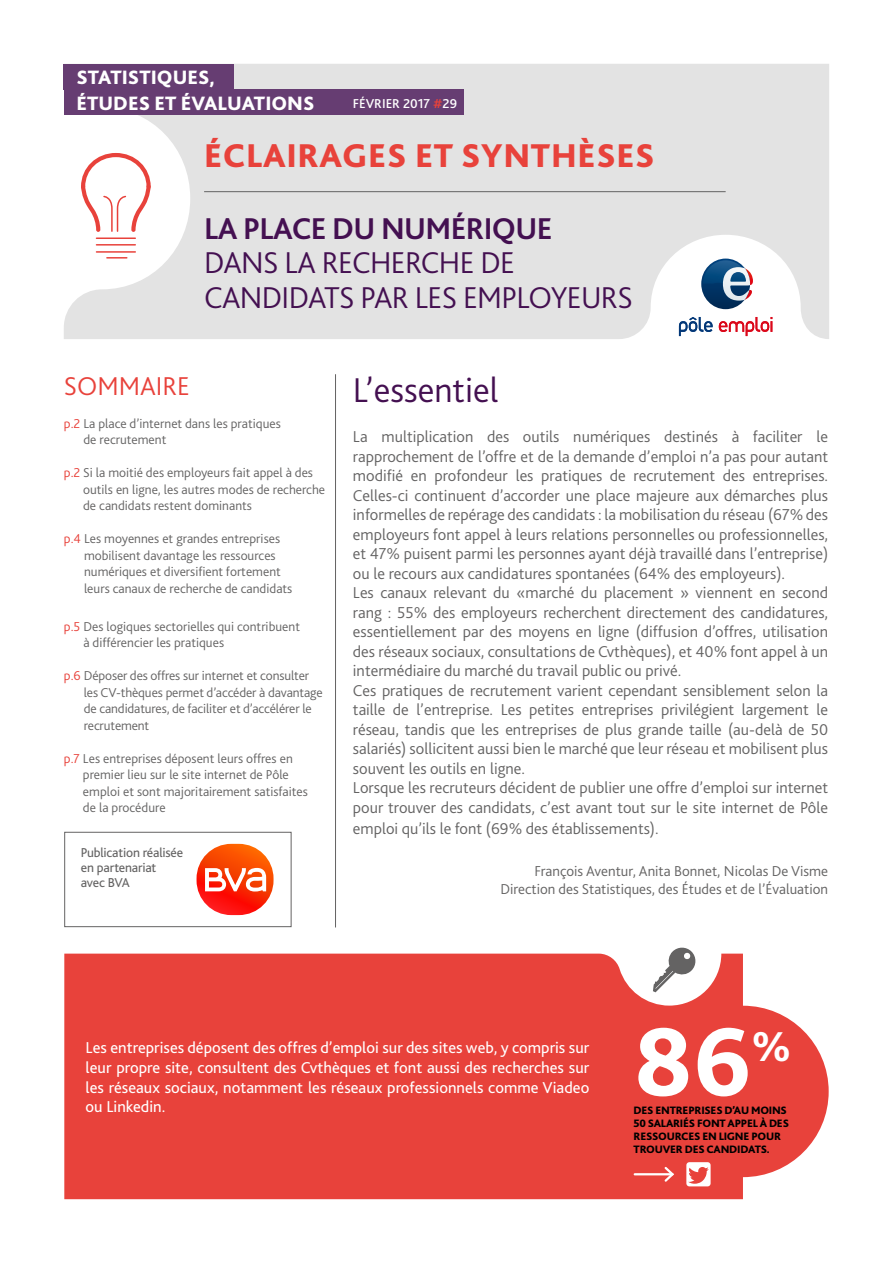
<style>
.page{position:relative;width:893px;height:1263px;background:#fff}
.page>*{position:absolute;margin:0;border:0;box-sizing:border-box;transform-origin:0 0}
.t1{font:800 101.7px "Bliss 2";color:#fff}
.t2{font:800 43.65px "Bliss 2";color:#fff}
.t3{font:300 36px "Bliss 2";color:#441051}
.t4{font:800 34.5px "Bliss 2";letter-spacing:.02em;color:#e8423b}
.t5{font:300 31.5px/34.5px "Bliss 2";letter-spacing:-.02em;color:#441051}
.t6{font:700 31.5px "Bliss 2";letter-spacing:-.02em;color:#441051}
.t7{font:300 27px "Bliss 2";color:#e8423b}
.t8{font:800 20.25px/25.5px "Bliss 2";color:#fff}
.t9{font:300 16.5px/19.5px "Bliss 2";color:#646363}
.t10{font:16.5px/19.5px "Bliss 2";color:#fff;text-align:justify}
.t11{font:300 15px/18px "Bliss 2";color:#646363;text-align:right}
.t12{font:300 13.5px/16.5px "Bliss 2";color:#646363}
.t13{font:13.5px/15px "Bliss";letter-spacing:-.015em;color:#646363}
.t14{font:500 13.5px "Bliss 2";color:#fff}
.t15{font:800 11.25px/12.8px "Bliss 2";letter-spacing:-.02em;color:#000}
.s1{color:#e8423b}
</style>
<div class="page">
<svg style="left:64px;top:64px;width:765px;height:275px;background:#e6e6e6"></svg>
<svg style="left:701px;top:259px;width:52px;height:50px"></svg>
<svg style="left:679px;top:317px;width:34px;height:19px"></svg>
<svg style="left:719px;top:317px;width:53px;height:19px"></svg>
<div style="left:64px;top:64px;width:170px;height:26px;background:#663d72"></div>
<div style="left:64px;top:89px;width:399px;height:26px;background:#663d72"></div>
<hr style="left:204px;top:191px;width:522px;height:1px;background:#646363">
<hr style="left:335px;top:374px;width:1px;height:553px;background:#646363">
<svg style="left:81px;top:153px;width:70px;height:80px"></svg>
<hr style="left:96px;top:237px;width:39px;height:2px;background:#e8423b">
<hr style="left:96px;top:244px;width:39px;height:2px;background:#e8423b">
<hr style="left:96px;top:251px;width:39px;height:2px;background:#e8423b">
<hr style="left:107px;top:257px;width:20px;height:2px;background:#e8423b">
<svg style="left:670px;top:947px;width:24px;height:7px"></svg>
<div style="left:64px;top:954px;width:679px;height:245px;background:#e8423b"></div>
<div style="left:657px;top:1006px;width:172px;height:171px;background:#e8423b;border-radius:50%"></div>
<svg style="left:686px;top:1162px;width:25px;height:24px"></svg>
<hr style="left:635px;top:1173px;width:37px;height:2px;background:#fff">
<svg style="left:662px;top:1165px;width:14px;height:19px"></svg>
<div style="left:64px;top:832px;width:227px;height:95px;border:1px solid #646363"></div>
<svg style="left:197px;top:844px;width:77px;height:71px"></svg>
<p class="t8" style="left:77px;top:65px;width:239px">STATISTIQUES,<br>ÉTUDES ET ÉVALUATIONS</p>
<p class="t14" style="left:353px;top:95px;width:106px">FÉVRIER 2017 <span class="s1">#</span>29</p>
<h3 class="t4" style="left:204px;top:134px;width:452px">ÉCLAIRAGES ET SYNTHÈSES</h3>
<h3 class="t6" style="left:204px;top:209px;width:350px">LA PLACE DU NUMÉRIQUE</h3>
<h3 class="t5" style="left:204px;top:245px;width:430px">DANS LA RECHERCHE DE<br>CANDIDATS PAR LES EMPLOYEURS</h3>
<h3 class="t7" style="left:64px;top:369px;width:127px">SOMMAIRE</h3>
<p class="t12" style="left:83px;top:415px;width:199px;text-indent:-20px"><span class="s1">p.2</span> La place d’internet dans les pratiques de recrutement</p>
<p class="t12" style="left:83px;top:464px;width:244px;text-indent:-19px"><span class="s1">p.2</span> Si la moitié des employeurs fait appel à des outils en ligne, les autres modes de recherche de candidats restent dominants</p>
<p class="t12" style="left:84px;top:530px;width:210px;text-indent:-20px"><span class="s1">p.4</span> Les moyennes et grandes entreprises mobilisent davantage les ressources numériques et diversifient fortement leurs canaux de recherche de candidats</p>
<p class="t12" style="left:83px;top:618px;width:218px;text-indent:-20px"><span class="s1">p.5</span> Des logiques sectorielles qui contribuent à différencier les pratiques</p>
<p class="t12" style="left:84px;top:667px;width:240px;text-indent:-20px"><span class="s1">p.6</span> Déposer des offres sur internet et consulter les CV-thèques permet d’accéder à davantage de candidatures, de faciliter et d’accélérer le recrutement</p>
<p class="t12" style="left:83px;top:750px;width:226px;text-indent:-19px"><span class="s1">p.7</span> Les entreprises déposent leurs offres en premier lieu sur le site internet de Pôle emploi et sont majoritairement satisfaites de la procédure</p>
<p class="t13" style="left:81px;top:845px;width:104px">Publication réalisée en partenariat avec BVA</p>
<h3 class="t3" style="left:353px;top:367px;width:147px">L’essentiel</h3>
<p class="t9" style="left:353px;top:427px;width:477px">La multiplication des outils numériques destinés à faciliter le rapprochement de l’offre et de la demande d’emploi n’a pas pour autant modifié en profondeur les pratiques de recrutement des entreprises.<br>Celles-ci continuent d’accorder une place majeure aux démarches plus informelles de repérage des candidats : la mobilisation du réseau (67% des employeurs font appel à leurs relations personnelles ou professionnelles, et 47% puisent parmi les personnes ayant déjà travaillé dans l’entreprise) ou le recours aux candidatures spontanées (64% des employeurs).<br>Les canaux relevant du «marché du placement » viennent en second rang : 55% des employeurs recherchent directement des candidatures, essentiellement par des moyens en ligne (diffusion d’offres, utilisation des réseaux sociaux, consultations de Cvthèques), et 40% font appel à un intermédiaire du marché du travail public ou privé.<br>Ces pratiques de recrutement varient cependant sensiblement selon la taille de l’entreprise. Les petites entreprises privilégient largement le réseau, tandis que les entreprises de plus grande taille (au-delà de 50 salariés) sollicitent aussi bien le marché que leur réseau et mobilisent plus souvent les outils en ligne.<br>Lorsque les recruteurs décident de publier une offre d’emploi sur internet pour trouver des candidats, c’est avant tout sur le site internet de Pôle</p>
<p class="t9" style="left:353px;top:818px;width:307px">emploi qu’ils le font (69% des établissements).</p>
<p class="t11" style="left:500px;top:862px;width:329px">François Aventur, Anita Bonnet, Nicolas De Visme<br>Direction des Statistiques, des Études et de l’Évaluation</p>
<p class="t10" style="left:86px;top:1038px;width:505px">Les entreprises déposent des offres d’emploi sur des sites web, y compris sur leur propre site, consultent des Cvthèques et font aussi des recherches sur les réseaux sociaux, notamment les réseaux professionnels comme Viadeo ou Linkedin.</p>
<h1 class="t1" style="left:634px;top:998px;width:119px">86</h1>
<h2 class="t2" style="left:751px;top:1019px;width:41px">%</h2>
<p class="t15" style="left:634px;top:1104px;width:157px">DES ENTREPRISES D’AU MOINS<br>50 SALARIÉS FONT APPEL À DES<br>RESSOURCES EN LIGNE POUR<br>TROUVER DES CANDIDATS.</p>
</div>
